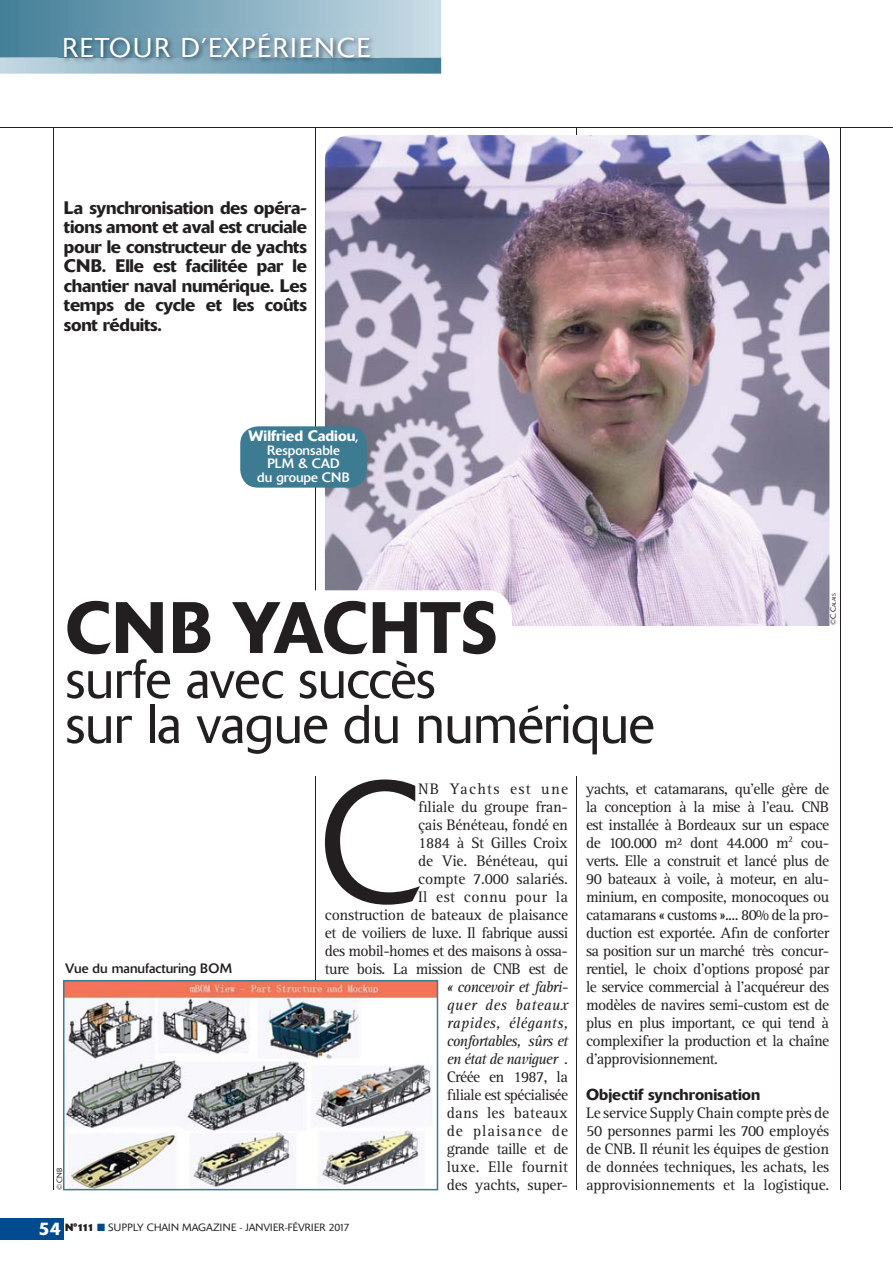
<style>
.page{position:relative;width:893px;height:1263px;background:#fff}
.page>*{position:absolute;margin:0;border:0;box-sizing:border-box;transform-origin:0 0}
.t1{font:300 168.75px "Delta";color:#231f20;scale:.9 1}
.t2{font:500 72px "Delta";color:#231f20;scale:.95 1}
.t3{font:300 54px/45px "Delta";letter-spacing:-.01em;color:#231f20}
.t4{font:300 27px "Delta";letter-spacing:.07em;color:#fff}
.t5{font:500 18px/19.5px "Delta";letter-spacing:-.015em;color:#231f20;text-align:justify}
.t6{font:15.75px/18px "Rotis Serif";letter-spacing:-.015em;color:#231f20;text-align:justify}
.t7{font:500 15.75px "Delta";color:#231f20}
.t8{font:500 15px "Delta";color:#fff}
.t9{font:13.5px/13.5px "Delta";color:#fff;text-align:center}
.t10{font:13.5px "Delta";color:#231f20}
.t11{font:300 10.5px "Delta";letter-spacing:.02em;color:#231f20}
.t12{font:300 7.5px "Delta";color:#231f20}
.t13{font:300 5.25px "Delta";letter-spacing:.01em;color:#231f20}
.s1{font-weight:400;font-size:13.5px}
.s2{font-size:7.5px}
.s3{font-style:italic}
.s4{font-weight:500;font-size:18px;color:#fff}
.s5{font-weight:700}
.s6{color:#004a8f}
</style>
<div class="page">
<div style="left:0;top:1218px;width:64px;height:22px;background:#004a8f"></div>
<hr style="left:53px;top:128px;width:1px;height:1062px;background:#231f20">
<hr style="left:840px;top:128px;width:1px;height:1062px;background:#231f20">
<hr style="left:0;top:127px;width:893px;height:1px;background:#231f20">
<svg style="left:0;top:0;width:441px;height:74px"></svg>
<img style="left:58px;top:29px;width:322px;height:43px">
<hr style="left:316px;top:128px;width:1px;height:1062px;background:#231f20">
<hr style="left:577px;top:128px;width:1px;height:1062px;background:#231f20">
<img style="left:325px;top:135px;width:504px;height:527px;border-radius:26px">
<div style="left:64px;top:590px;width:448px;height:128px;background:#fff;border-radius:26px"></div>
<div style="left:309px;top:626px;width:520px;height:150px;background:#fff"></div>
<img style="left:63px;top:980px;width:375px;height:210px">
<div style="left:240px;top:426px;width:127px;height:62px;background:#3d7b93;border-radius:18px"></div>
<h3 class="t4" style="left:62px;top:38px;width:309px">RETOUR D’EXPÉRIENCE</h3>
<p class="t5" style="left:64px;top:200px;width:244px">La synchronisation des opéra&shy;tions amont et aval est cruciale pour le constructeur de yachts CNB. Elle est facilitée par le chantier naval numérique. Les temps de cycle et les coûts sont réduits.</p>
<p class="t8" style="left:249px;top:431px;width:111px">Wilfried Cadiou<span class="s1">,</span></p>
<p class="t9" style="left:257px;top:445px;width:94px">Responsable<br>PLM &amp; CAD<br>du groupe CNB</p>
<p class="t13" style="left:832px;top:625px;width:33px;rotate:-90deg"><span class="s2">©C.C</span>ALAIS</p>
<h2 class="t2" style="left:65px;top:602px;width:456px">CNB YACHTS</h2>
<h3 class="t3" style="left:65px;top:662px;width:590px">surfe avec succès<br>sur la vague du numérique</h3>
<h1 class="t1" style="left:319px;top:782px;width:114px">C</h1>
<p class="t6" style="left:586px;top:781px;width:245px">yachts, et catamarans, qu’elle gère de la conception à la mise à l’eau. CNB est installée à Bordeaux sur un espace de 100.000 m² dont 44.000 m<sup>2</sup> cou&shy;verts. Elle a construit et lancé plus de 90 bateaux à voile, à moteur, en alu&shy;minium, en composite, monocoques ou catamarans « customs ».... 80% de la pro&shy;duction est exportée. Afin de conforter sa position sur un marché très concur&shy;rentiel, le choix d’options proposé par le service commercial à l’acquéreur des modèles de navires semi-custom est de plus en plus important, ce qui tend à complexifier la production et la chaîne d’approvisionnement.</p>
<p class="t7" style="left:586px;top:1089px;width:176px">Objectif synchronisation</p>
<p class="t6" style="left:586px;top:1105px;width:245px">Le service Supply Chain compte près de 50 personnes parmi les 700 employés de CNB. Il réunit les équipes de gestion de données techniques, les achats, les approvisionnements et la logistique.</p>
<p class="t6" style="left:325px;top:781px;width:245px;text-align:right">NB Yachts est une<br>filiale du groupe fran-<br>çais Bénéteau, fondé en<br>1884 à St Gilles Croix<br>de Vie. Bénéteau, qui<br>compte 7.000 salariés.<br>Il est connu pour la<br>construction de bateaux de plaisance et de voiliers de luxe. Il fabrique aussi des mobil-homes et des maisons à ossa&shy;ture bois. La mission de CNB est de</p>
<p class="t6" style="left:447px;top:979px;width:123px"><span class="s3">« concevoir et fabri&shy;quer des bateaux rapides, élégants, confortables, sûrs et en état de naviguer</span> .<br>Créée en 1987, la filiale est spécialisée dans les bateaux de plaisance de grande taille et de luxe. Elle fournit des yachts, super-</p>
<p class="t10" style="left:65px;top:964px;width:169px">Vue du manufacturing BOM</p>
<p class="t12" style="left:57px;top:1190px;width:23px;rotate:-90deg">©CNB</p>
<p class="t11" style="left:39px;top:1224px;width:312px"><span class="s4">54</span> <span class="s5">N°111</span> <span class="s6">■</span> SUPPLY CHAIN MAGAZINE - JANVIER-FÉVRIER 2017</p>
</div>
